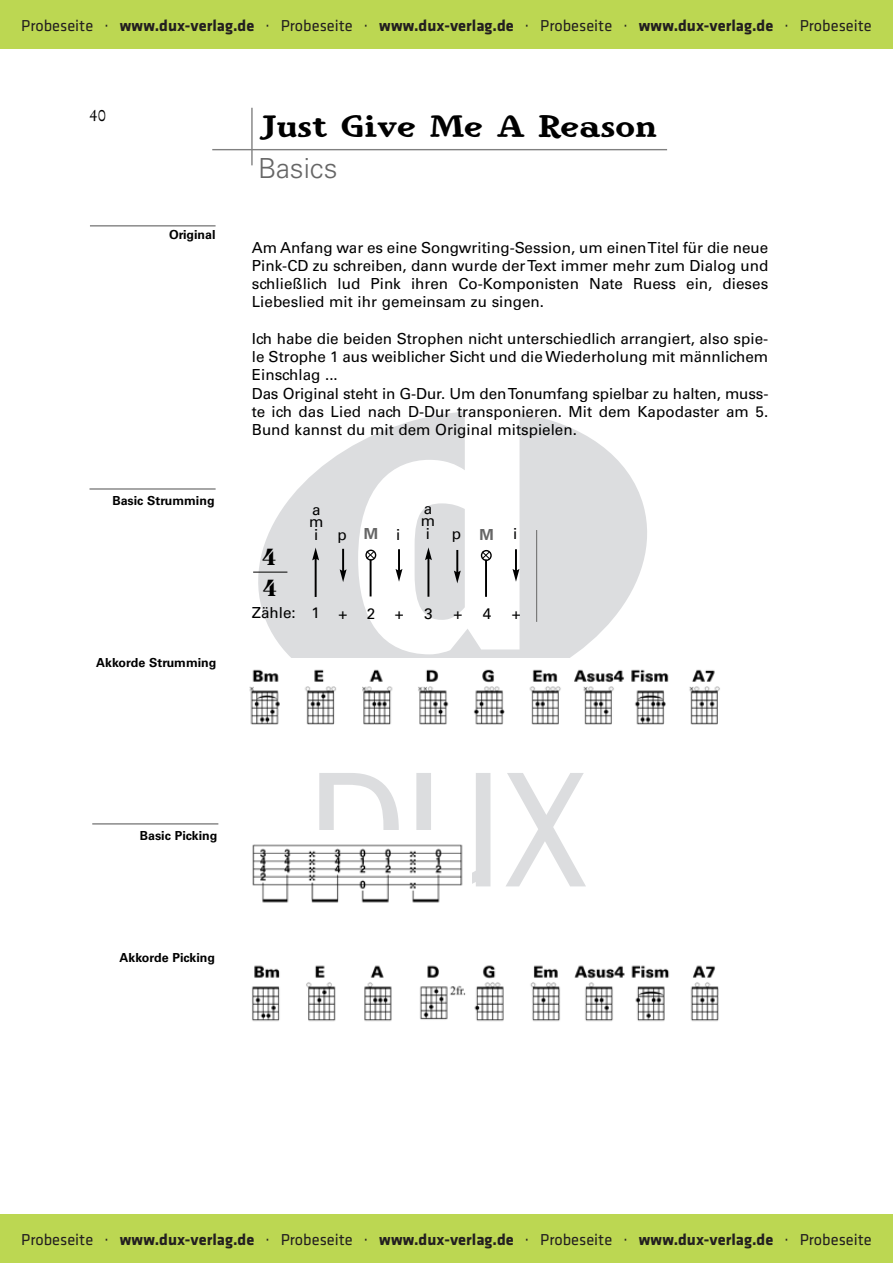
<style>
.page{position:relative;width:893px;height:1263px;background:#fff}
.page>*{position:absolute;margin:0;border:0;box-sizing:border-box;transform-origin:0 0}
.t1{font:33.15px/30.6px "Maestro";color:#000}
.t2{font:800 30.45px "Ingriana";color:#000}
.t3{font:300 27.75px "Univers";color:#666}
.t4{font:16.65px "Stempel Garamond";color:#000}
.t5{font:700 16.35px "Klavika";color:#231f20}
.t6{font:15.15px/18.3px "Univers";color:#000}
.t7{font:700 15.15px "Univers";color:#666}
.t8{font:700 12.45px "Univers";color:#000}
.s1{font-weight:400}
</style>
<div class="page">
<svg style="left:253px;top:412px;width:394px;height:246px;fill:#dcdddf"></svg>
<svg style="left:319px;top:773px;width:80px;height:57px"></svg>
<svg style="left:506px;top:773px;width:80px;height:113px"></svg>
<svg style="left:416px;top:773px;width:74px;height:114px"></svg>
<div style="left:0;top:0;width:893px;height:49px;background:#bcd752"></div>
<div style="left:0;top:1214px;width:893px;height:49px;background:#bcd752"></div>
<hr style="left:212px;top:149px;width:455px;height:1px;background:#808080">
<hr style="left:251px;top:108px;width:2px;height:57px;background:#808080">
<hr style="left:90px;top:225px;width:126px;height:2px;background:#808080">
<hr style="left:89px;top:488px;width:127px;height:2px;background:#808080">
<img style="left:249px;top:669px;width:471px;height:56px">
<hr style="left:92px;top:823px;width:126px;height:1px;background:#808080">
<img style="left:252px;top:965px;width:467px;height:57px">
<img style="left:252px;top:830px;width:219px;height:73px">
<hr style="left:536px;top:530px;width:1px;height:92px;background:#666">
<hr style="left:253px;top:572px;width:34px;height:1px;background:#000">
<hr style="left:342px;top:549px;width:2px;height:23px;background:#000">
<svg style="left:340px;top:569px;width:7px;height:13px"></svg>
<hr style="left:398px;top:549px;width:2px;height:22px;background:#000">
<svg style="left:396px;top:569px;width:6px;height:13px"></svg>
<hr style="left:315px;top:558px;width:2px;height:39px;background:#000">
<svg style="left:312px;top:548px;width:7px;height:12px"></svg>
<hr style="left:456px;top:550px;width:2px;height:23px;background:#000">
<svg style="left:454px;top:571px;width:7px;height:12px"></svg>
<hr style="left:515px;top:549px;width:2px;height:22px;background:#000">
<svg style="left:512px;top:569px;width:7px;height:13px"></svg>
<hr style="left:427px;top:558px;width:2px;height:39px;background:#000">
<svg style="left:425px;top:547px;width:7px;height:13px"></svg>
<hr style="left:370px;top:552px;width:2px;height:44px;background:#000">
<svg style="left:365px;top:550px;width:11px;height:11px"></svg>
<hr style="left:485px;top:553px;width:2px;height:44px;background:#000">
<svg style="left:481px;top:550px;width:11px;height:11px"></svg>
<p class="t5" style="left:21px;top:16px;width:852px"><span class="s1">Probeseite ·</span> www.dux-verlag.de <span class="s1">· Probeseite ·</span> www.dux-verlag.de <span class="s1">· Probeseite ·</span> www.dux-verlag.de <span class="s1">· Probeseite</span></p>
<p class="t4" style="left:89px;top:105px;width:18px">40</p>
<h2 class="t2" style="left:260px;top:106px;width:399px">Just Give Me A Reason</h2>
<h3 class="t3" style="left:258px;top:151px;width:81px">Basics</h3>
<p class="t8" style="left:169px;top:228px;width:48px">Original</p>
<p class="t8" style="left:112px;top:493px;width:104px">Basic Strumming</p>
<p class="t8" style="left:96px;top:655px;width:122px">Akkorde Strumming</p>
<p class="t6" style="left:252px;top:238px;width:518px;text-align:justify">Am Anfang war es eine Songwriting-Session, um einen Titel für die neue Pink-CD zu schreiben, dann wurde der Text immer mehr zum Dialog und schließlich lud Pink ihren Co-Komponisten Nate Ruess ein, dieses Liebeslied mit ihr gemeinsam zu singen.</p>
<p class="t6" style="left:252px;top:329px;width:518px">Ich habe die beiden Strophen nicht unterschiedlich arrangiert, also spie&shy;le Strophe 1 aus weiblicher Sicht und die Wiederholung mit männlichem Einschlag ...<br>Das Original steht in G-Dur. Um den Tonumfang spielbar zu halten, muss&shy;te ich das Lied nach D-Dur transponieren. Mit dem Kapodaster am 5.<br>Bund kannst du mit dem Original mitspielen.</p>
<p class="t6" style="left:309px;top:504px;width:16px;line-height:11.4px">a m</p>
<p class="t6" style="left:314px;top:526px;width:6px">i</p>
<p class="t6" style="left:421px;top:503px;width:16px;line-height:11.4px">a m</p>
<p class="t6" style="left:426px;top:525px;width:6px">i</p>
<p class="t7" style="left:364px;top:525px;width:16px">M</p>
<p class="t6" style="left:452px;top:525px;width:11px">p</p>
<p class="t6" style="left:513px;top:525px;width:6px">i</p>
<p class="t7" style="left:479px;top:525px;width:16px">M</p>
<p class="t6" style="left:338px;top:525px;width:11px">p</p>
<p class="t6" style="left:396px;top:525px;width:6px">i</p>
<h1 class="t1" style="left:262px;top:531px;width:16px">4<br>4</h1>
<p class="t6" style="left:252px;top:604px;width:97px">Zähle: 1 +</p>
<p class="t6" style="left:367px;top:604px;width:10px">2</p>
<p class="t6" style="left:395px;top:604px;width:10px">+</p>
<p class="t6" style="left:424px;top:605px;width:10px">3</p>
<p class="t6" style="left:454px;top:604px;width:10px">+</p>
<p class="t6" style="left:483px;top:604px;width:10px">4</p>
<p class="t6" style="left:512px;top:604px;width:10px">+</p>
<p class="t8" style="left:140px;top:828px;width:79px">Basic Picking</p>
<p class="t8" style="left:119px;top:950px;width:97px">Akkorde Picking</p>
<p class="t5" style="left:21px;top:1230px;width:852px"><span class="s1">Probeseite ·</span> www.dux-verlag.de <span class="s1">· Probeseite ·</span> www.dux-verlag.de <span class="s1">· Probeseite ·</span> www.dux-verlag.de <span class="s1">· Probeseite</span></p>
</div>
